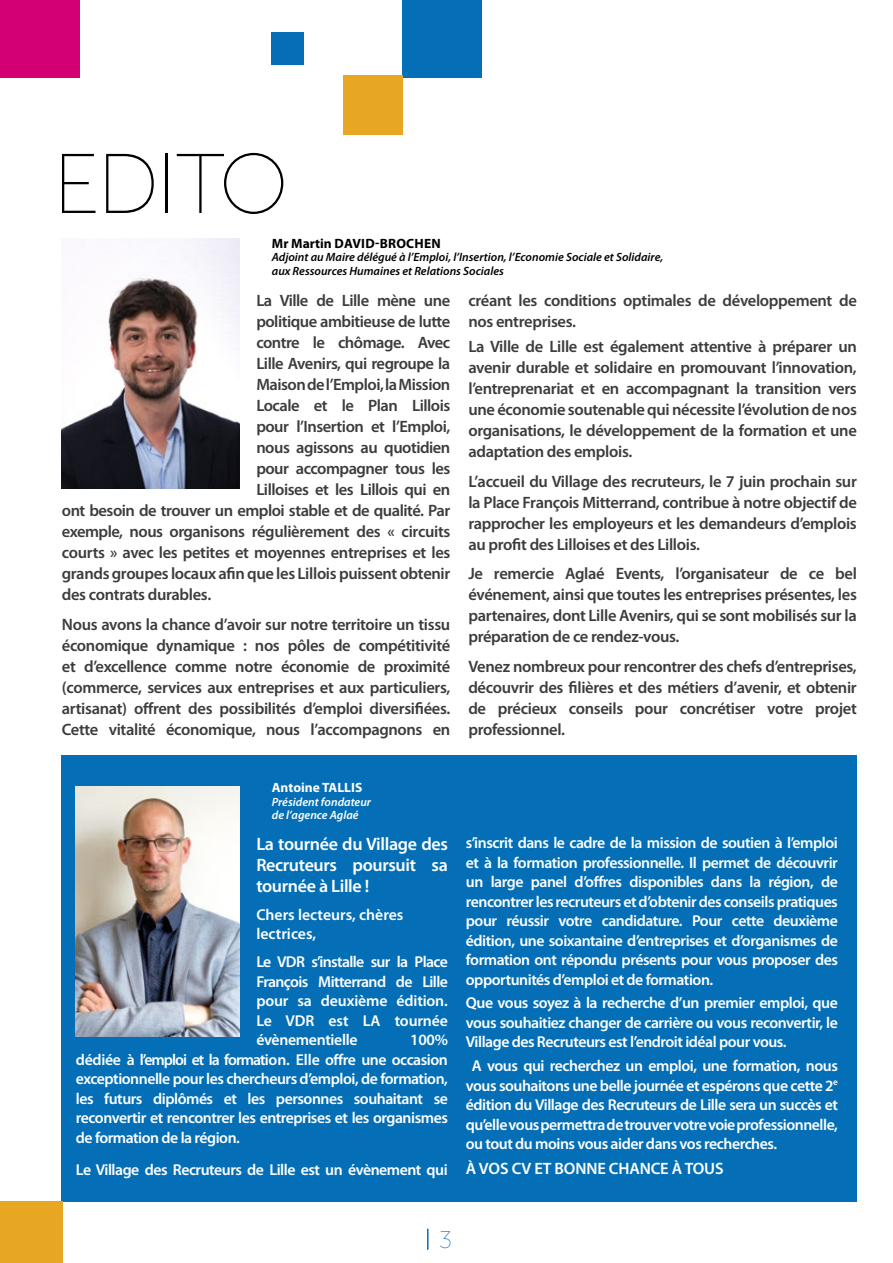
<style>
.page{position:relative;width:893px;height:1263px;background:#fff}
.page>*{position:absolute;margin:0;border:0;box-sizing:border-box;transform-origin:0 0}
.t1{font:300 84.3px "Museo Sans Display";color:#000}
.t2{font:300 24px "Museo Sans Display";color:#1c6db6}
.t3{font:600 18px/21px "Myriad Pro";letter-spacing:-.02em;color:#fff;text-align:justify}
.t4{font:600 16.5px/21px "Myriad Pro";letter-spacing:-.02em;color:#3c3c3b;text-align:justify}
.t5{font:600 16.5px "Myriad Pro";letter-spacing:-.01em;color:#fff}
.t6{font:600 15.75px/19.5px "Myriad Pro";letter-spacing:-.03em;color:#fff;text-align:justify}
.t7{font:600 15.75px/19.5px "Myriad Pro";color:#fff}
.t8{font:700 13.5px "Myriad Pro";letter-spacing:.02em;color:#000}
.t9{font:700 13.5px "Myriad Pro";color:#fff}
.t10{font:italic 600 12px/13.5px "Myriad Pro";color:#000}
.t11{font:italic 600 12px/13.5px "Myriad Pro";color:#fff}
</style>
<div class="page">
<svg style="left:427px;top:1229px;width:1px;height:21px"></svg>
<div style="left:61px;top:755px;width:796px;height:446px;background:#046fb7"></div>
<img style="left:76px;top:786px;width:163px;height:250px">
<img style="left:61px;top:239px;width:178px;height:250px">
<div style="left:402px;top:0;width:80px;height:77px;background:#046fb7"></div>
<div style="left:272px;top:33px;width:32px;height:32px;background:#046fb7"></div>
<div style="left:344px;top:75px;width:59px;height:60px;background:#e7a723"></div>
<div style="left:0;top:1201px;width:63px;height:62px;background:#e7a723"></div>
<div style="left:0;top:0;width:80px;height:77px;background:#d20072"></div>
<h1 class="t1" style="left:54px;top:139px;width:235px">EDITO</h1>
<p class="t8" style="left:272px;top:234px;width:171px">Mr Martin DAVID-BROCHEN</p>
<p class="t10" style="left:272px;top:250px;width:393px">Adjoint au Maire délégué à l’Emploi, l’Insertion, l’Economie Sociale et Solidaire, aux Ressources Humaines et Relations Sociales</p>
<p class="t4" style="left:256px;top:290px;width:195px">La Ville de Lille mène une</p>
<p class="t4" style="left:256px;top:311px;width:195px">politique ambitieuse de lutte</p>
<p class="t4" style="left:256px;top:332px;width:195px">contre le chômage. Avec</p>
<p class="t4" style="left:256px;top:353px;width:195px">Lille Avenirs, qui regroupe la</p>
<p class="t4" style="left:256px;top:374px;width:195px">Maison de l’Emploi, la Mission</p>
<p class="t4" style="left:256px;top:395px;width:195px">Locale et le Plan Lillois</p>
<p class="t4" style="left:256px;top:416px;width:195px">pour l’Insertion et l’Emploi,</p>
<p class="t4" style="left:256px;top:437px;width:195px">nous agissons au quotidien</p>
<p class="t4" style="left:256px;top:458px;width:195px">pour accompagner tous les</p>
<p class="t4" style="left:256px;top:479px;width:195px">Lilloises et les Lillois qui en</p>
<p class="t4" style="left:62px;top:500px;width:390px">ont besoin de trouver un emploi stable et de qualité. Par</p>
<p class="t4" style="left:62px;top:521px;width:390px">exemple, nous organisons régulièrement des « circuits</p>
<p class="t4" style="left:62px;top:542px;width:390px">courts » avec les petites et moyennes entreprises et les</p>
<p class="t4" style="left:62px;top:563px;width:390px">grands groupes locaux afin que les Lillois puissent obtenir</p>
<p class="t4" style="left:62px;top:584px;width:151px">des contrats durables.</p>
<p class="t4" style="left:62px;top:613px;width:390px">Nous avons la chance d’avoir sur notre territoire un tissu économique dynamique : nos pôles de compétitivité et d’excellence comme notre économie de proximité (commerce, services aux entreprises et aux particuliers, artisanat) offrent des possibilités d’emploi diversifiées.<br>Cette vitalité économique, nous l’accompagnons en</p>
<p class="t4" style="left:468px;top:290px;width:390px">créant les conditions optimales de développement de nos entreprises.</p>
<p class="t4" style="left:468px;top:336px;width:390px">La Ville de Lille est également attentive à préparer un avenir durable et solidaire en promouvant l’innovation, l’entreprenariat et en accompagnant la transition vers une économie soutenable qui nécessite l’évolution de nos organisations, le développement de la formation et une adaptation des emplois.</p>
<p class="t4" style="left:468px;top:470px;width:390px">L’accueil du Village des recruteurs, le 7 juin prochain sur la Place François Mitterrand, contribue à notre objectif de rapprocher les employeurs et les demandeurs d’emplois au profit des Lilloises et des Lillois.</p>
<p class="t4" style="left:468px;top:563px;width:390px">Je remercie Aglaé Events, l’organisateur de ce bel événement, ainsi que toutes les entreprises présentes, les partenaires, dont Lille Avenirs, qui se sont mobilisés sur la préparation de ce rendez-vous.</p>
<p class="t4" style="left:468px;top:655px;width:390px">Venez nombreux pour rencontrer des chefs d’entreprises, découvrir des filières et des métiers d’avenir, et obtenir de précieux conseils pour concrétiser votre projet professionnel.</p>
<p class="t9" style="left:272px;top:779px;width:92px">Antoine TALLIS</p>
<p class="t11" style="left:272px;top:795px;width:101px">Président fondateur de l’agence Aglaé</p>
<p class="t3" style="left:256px;top:833px;width:193px">La tournée du Village des Recruteurs poursuit sa tournée à Lille !</p>
<p class="t7" style="left:256px;top:904px;width:149px">Chers lecteurs, chères lectrices,</p>
<p class="t6" style="left:256px;top:952px;width:193px">Le VDR s’installe sur la Place François Mitterrand de Lille pour sa deuxième édition.<br>Le VDR est LA tournée évènementielle</p>
<p class="t6" style="left:76px;top:1030px;width:374px;text-indent:334px">100% dédiée à l’emploi et la formation. Elle offre une occasion exceptionnelle pour les chercheurs d’emploi, de formation, les futurs diplômés et les personnes souhaitant se reconvertir et rencontrer les entreprises et les organismes de formation de la région.</p>
<p class="t6" style="left:76px;top:1159px;width:373px">Le Village des Recruteurs de Lille est un évènement qui</p>
<p class="t6" style="left:466px;top:832px;width:374px">s’inscrit dans le cadre de la mission de soutien à l’emploi et à la formation professionnelle. Il permet de découvrir un large panel d’offres disponibles dans la région, de rencontrer les recruteurs et d’obtenir des conseils pratiques pour réussir votre candidature. Pour cette deuxième édition, une soixantaine d’entreprises et d’organismes de formation ont répondu présents pour vous proposer des opportunités d’emploi et de formation.</p>
<p class="t6" style="left:466px;top:993px;width:373px">Que vous soyez à la recherche d’un premier emploi, que vous souhaitiez changer de carrière ou vous reconvertir, le Village des Recruteurs est l’endroit idéal pour vous.</p>
<p class="t6" style="left:466px;top:1055px;width:373px;text-indent:6px">A vous qui recherchez un emploi, une formation, nous vous souhaitons une belle journée et espérons que cette 2<sup>e </sup>édition du Village des Recruteurs de Lille sera un succès et qu’elle vous permettra de trouver votre voie professionnelle, ou tout du moins vous aider dans vos recherches.</p>
<p class="t5" style="left:466px;top:1158px;width:259px">À VOS CV ET BONNE CHANCE À TOUS</p>
<h2 class="t2" style="left:439px;top:1227px;width:14px">3</h2>
</div>
